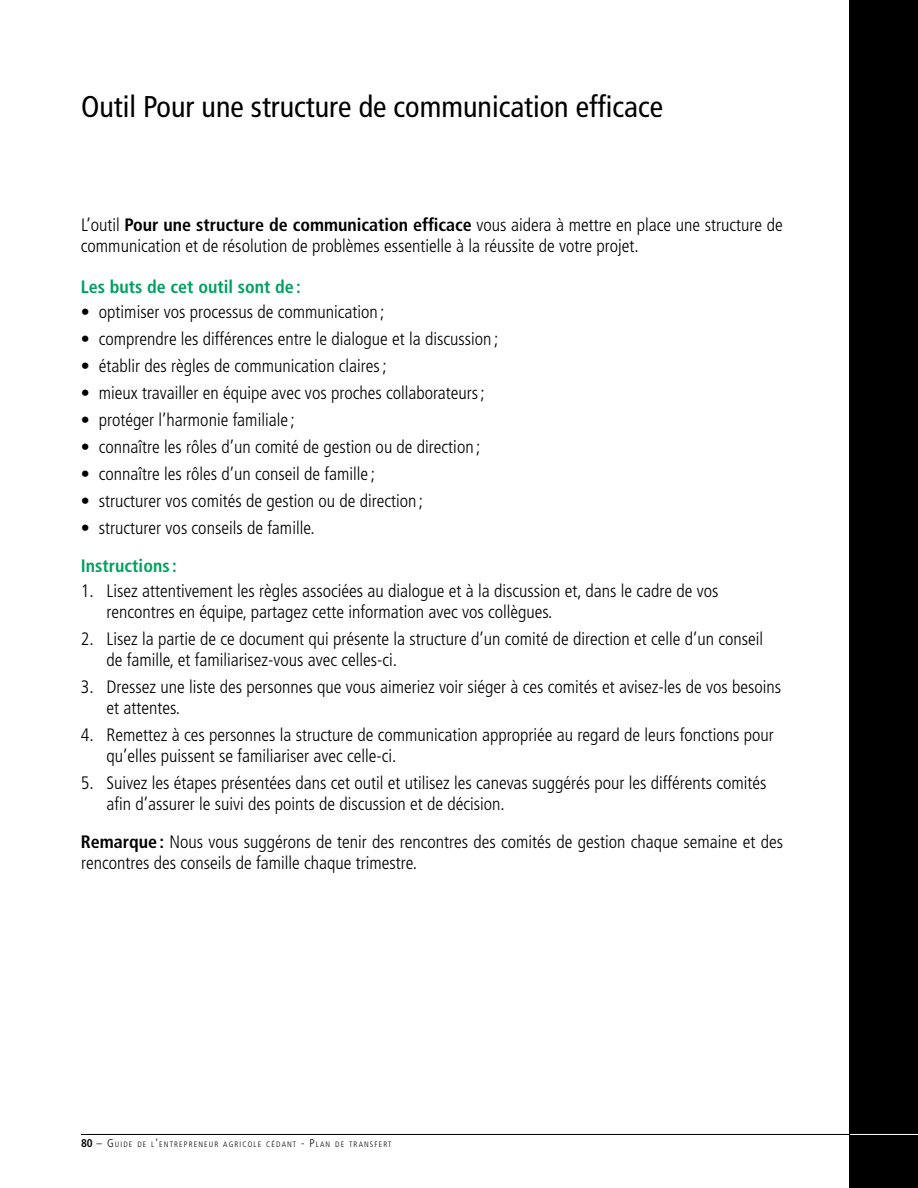
<style>
.page{position:relative;width:918px;height:1188px;background:#fff}
.page>*{position:absolute;margin:0;border:0;box-sizing:border-box;transform-origin:0 0}
.t1{font:condensed 30px "Frutiger";color:#000}
.t2{font:300 condensed 18px/21px "Frutiger";color:#000}
.t3{font:700 condensed 18px "Frutiger";color:#00a160}
.t4{font:300 condensed 7.8px "Frutiger";letter-spacing:.145em;color:#000}
.s1{font-weight:700}
.s2{font-weight:700;font-size:11.25px}
.s3{font-size:11.25px}
</style>
<div class="page">
<div style="left:850px;top:0;width:68px;height:1188px;background:#000"></div>
<hr style="left:849px;top:1134px;width:69px;height:1px;background:#fff">
<hr style="left:81px;top:1134px;width:769px;height:1px;background:#000">
<h1 class="t1" style="left:81px;top:89px;width:584px">Outil Pour une structure de communication efficace</h1>
<p class="t2" style="left:81px;top:215px;width:704px">L’outil <span class="s1">Pour une structure de communication efficace</span> vous aidera à mettre en place une structure de communication et de résolution de problèmes essentielle à la réussite de votre projet.</p>
<p class="t3" style="left:81px;top:276px;width:221px">Les buts de cet outil sont de :</p>
<p class="t2" style="left:81px;top:302px;width:305px">• optimiser vos processus de communication ;</p>
<p class="t2" style="left:81px;top:329px;width:419px">• comprendre les différences entre le dialogue et la discussion ;</p>
<p class="t2" style="left:81px;top:356px;width:307px">• établir des règles de communication claires;</p>
<p class="t2" style="left:81px;top:383px;width:405px">• mieux travailler en équipe avec vos proches collaborateurs;</p>
<p class="t2" style="left:81px;top:410px;width:215px">• protéger l’harmonie familiale ;</p>
<p class="t2" style="left:81px;top:437px;width:401px">• connaître les rôles d’un comité de gestion ou de direction ;</p>
<p class="t2" style="left:81px;top:464px;width:296px">• connaître les rôles d’un conseil de famille ;</p>
<p class="t2" style="left:81px;top:491px;width:344px">• structurer vos comités de gestion ou de direction ;</p>
<p class="t2" style="left:81px;top:518px;width:235px">• structurer vos conseils de famille.</p>
<p class="t3" style="left:81px;top:555px;width:97px">Instructions :</p>
<p class="t2" style="left:106px;top:581px;width:613px;text-indent:-26px">1. Lisez attentivement les règles associées au dialogue et à la discussion et, dans le cadre de vos rencontres en équipe, partagez cette information avec vos collègues.</p>
<p class="t2" style="left:106px;top:629px;width:658px;text-indent:-26px">2. Lisez la partie de ce document qui présente la structure d’un comité de direction et celle d’un conseil de famille, et familiarisez-vous avec celles-ci.</p>
<p class="t2" style="left:106px;top:677px;width:676px;text-indent:-26px">3. Dressez une liste des personnes que vous aimeriez voir siéger à ces comités et avisez-les de vos besoins et attentes.</p>
<p class="t2" style="left:106px;top:725px;width:669px;text-indent:-26px">4. Remettez à ces personnes la structure de communication appropriée au regard de leurs fonctions pour qu’elles puissent se familiariser avec celle-ci.</p>
<p class="t2" style="left:106px;top:773px;width:662px;text-indent:-26px">5. Suivez les étapes présentées dans cet outil et utilisez les canevas suggérés pour les différents comités afin d’assurer le suivi des points de discussion et de décision.</p>
<p class="t2" style="left:81px;top:831px;width:704px"><span class="s1">Remarque :</span> Nous vous suggérons de tenir des rencontres des comités de gestion chaque semaine et des rencontres des conseils de famille chaque trimestre.</p>
<p class="t4" style="left:81px;top:1140px;width:312px"><span class="s2">80</span> <span class="s3">–</span> <span class="s3">G</span>UIDE DE L<span class="s3">’</span>ENTREPRENEUR AGRICOLE CÉDANT <span class="s3">- P</span>LAN DE TRANSFERT</p>
</div>
